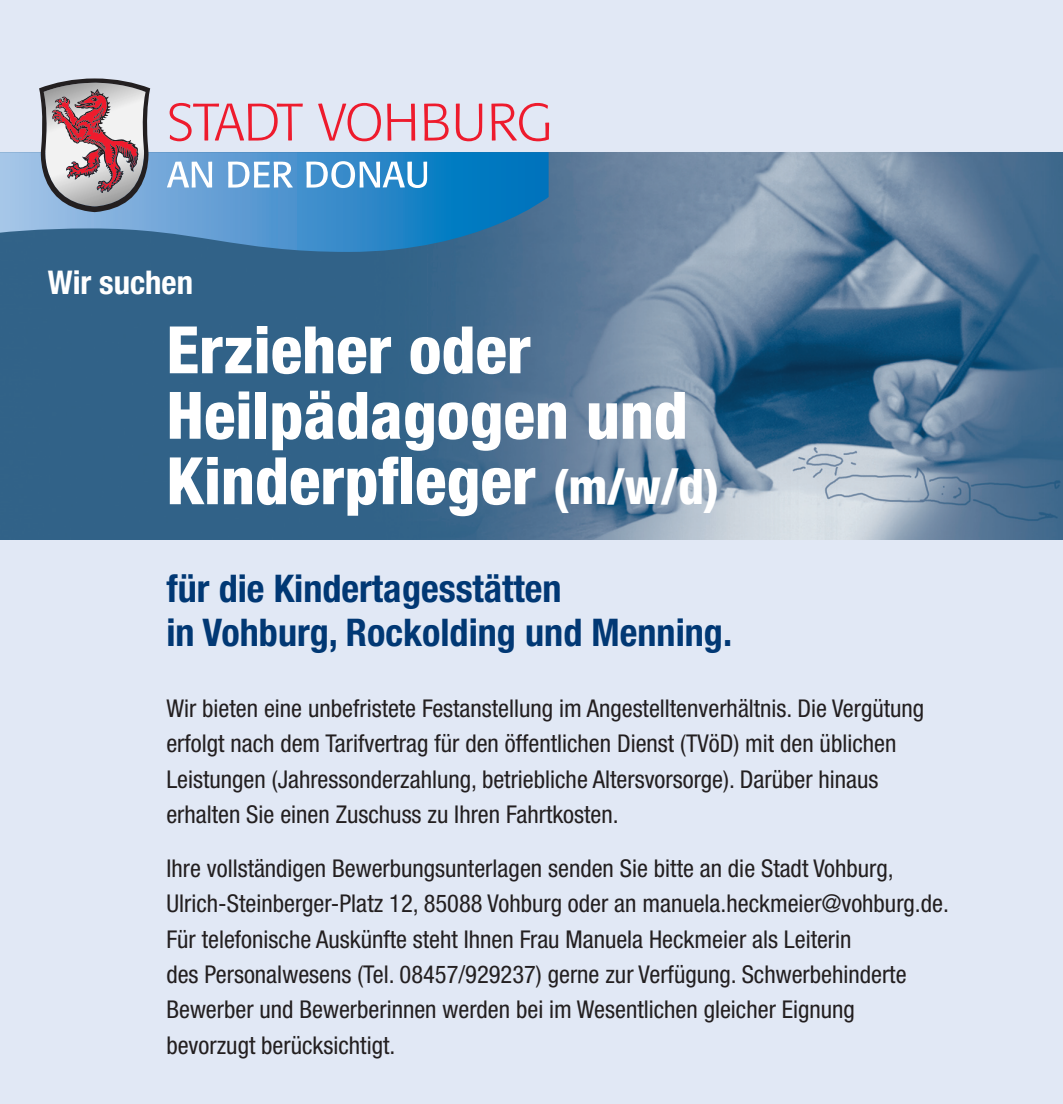
<style>
.page{position:relative;width:1063px;height:1104px;background:#fff}
.page>*{position:absolute;margin:0;border:0;box-sizing:border-box;transform-origin:0 0}
.t1{font:800 condensed 65.5px "Helvetica Neue";color:#fff}
.t2{font:700 condensed 38.25px "Helvetica Neue";color:#013874}
.t3{font:700 condensed 32.75px "Helvetica Neue";color:#fff}
.t4{font:condensed 24.5px/35.5px "Helvetica Neue";color:#231f20}
.s1{font-size:49px}
</style>
<div class="page">
<div style="left:0;top:0;width:1063px;height:1103px;background:#e1e8f5"></div>
<img style="left:0;top:152px;width:1063px;height:387px">
<svg style="left:0;top:152px;width:549px;height:100px;background:#3f89c0"></svg>
<svg style="left:167px;top:161px;width:260px;height:27px;background:#88b8df"></svg>
<svg style="left:170px;top:103px;width:379px;height:38px"></svg>
<svg style="left:39px;top:78px;width:111px;height:134px;background:#a9949c"></svg>
<p class="t3" style="left:48px;top:270px;width:147px">Wir suchen</p>
<p class="t1" style="left:166px;top:326px;width:366px">Erzieher oder</p>
<p class="t1" style="left:166px;top:392px;width:523px">Heilpädagogen und</p>
<p class="t1" style="left:166px;top:457px;width:555px">Kinderpfleger <span class="s1">(m/w/d)</span></p>
<p class="t2" style="left:166px;top:575px;width:397px">für die Kindertagesstätten</p>
<p class="t2" style="left:166px;top:618px;width:567px">in Vohburg, Rockolding und Menning.</p>
<p class="t4" style="left:166px;top:692px;width:759px">Wir bieten eine unbefristete Festanstellung im Angestelltenverhältnis. Die Vergütung erfolgt nach dem Tarifvertrag für den öffentlichen Dienst (TVöD) mit den üblichen</p>
<p class="t4" style="left:166px;top:763px;width:714px">Leistungen (Jahressonderzahlung, betriebliche Altersvorsorge). Darüber hinaus</p>
<p class="t4" style="left:166px;top:799px;width:454px">erhalten Sie einen Zuschuss zu Ihren Fahrtkosten.</p>
<p class="t4" style="left:166px;top:852px;width:729px">Ihre vollständigen Bewerbungsunterlagen senden Sie bitte an die Stadt Vohburg,</p>
<p class="t4" style="left:166px;top:887px;width:784px">Ulrich-Steinberger-Platz 12, 85088 Vohburg oder an manuela.heckmeier@vohburg.de.<br>Für telefonische Auskünfte steht Ihnen Frau Manuela Heckmeier als Leiterin</p>
<p class="t4" style="left:166px;top:958px;width:742px">des Personalwesens (Tel. 08457/929237) gerne zur Verfügung. Schwerbehinderte</p>
<p class="t4" style="left:166px;top:994px;width:690px">Bewerber und Bewerberinnen werden bei im Wesentlichen gleicher Eignung</p>
<p class="t4" style="left:166px;top:1029px;width:230px">bevorzugt berücksichtigt.</p>
</div>
